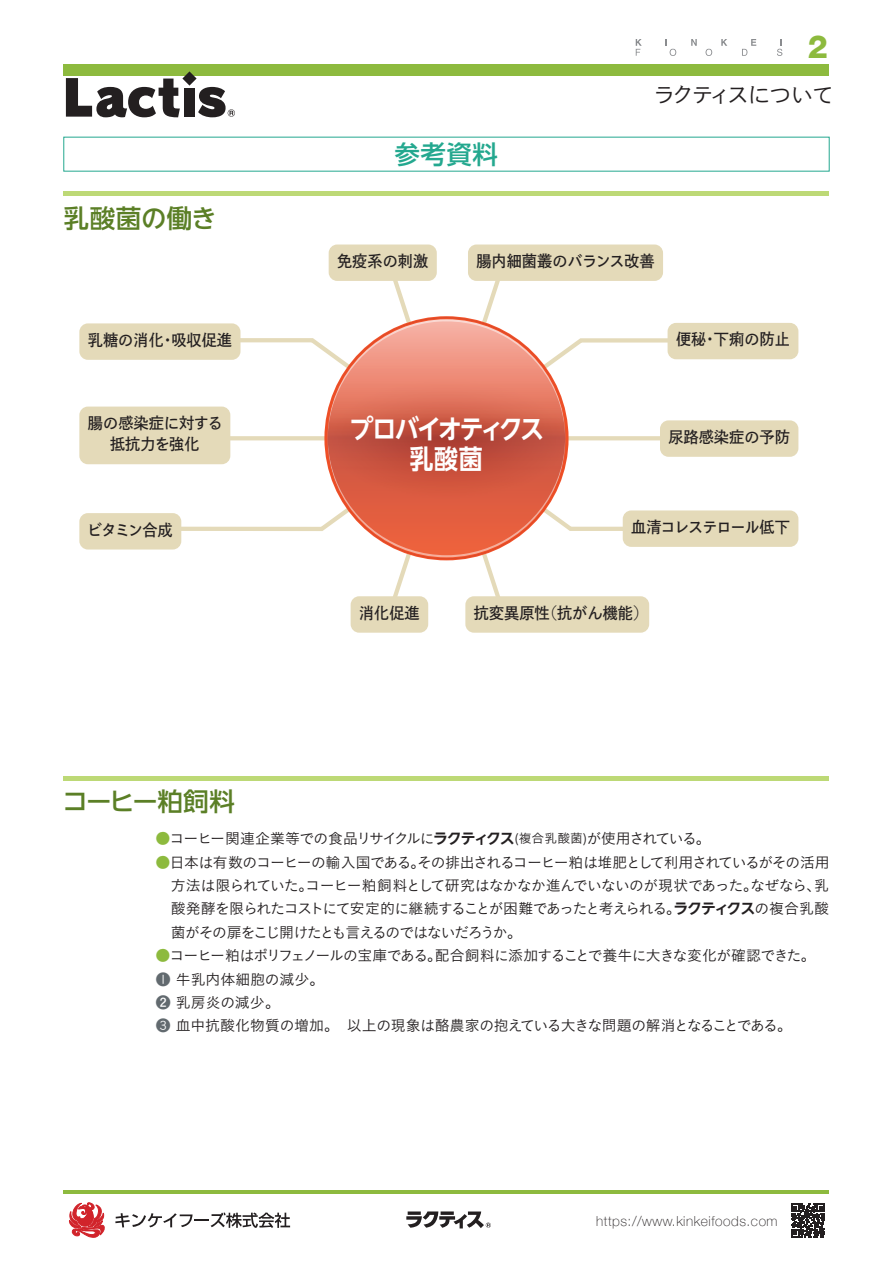
<style>
.page{position:relative;width:893px;height:1263px;background:#fff}
.page>*{position:absolute;margin:0;border:0;box-sizing:border-box;transform-origin:0 0}
.t1{font:800 31.95px "Helvetica Neue";color:#8dba3e}
.t2{font:700 26.55px/30.9px "UD Shin Go NT Pro De";letter-spacing:-.085em;color:#fff;text-align:center;scale:.9 1}
.t3{font:500 25.5px "UD Shin Go NT Pro";letter-spacing:-.04em;color:#5b7f26}
.t4{font:500 25.5px "UD Shin Go NT Pro";color:#5b7f26}
.t5{font:500 25.5px "UD Shin Go NT Pro";color:#24a88f}
.t6{font:22.35px "Toppan Bunkyu Gothic Pr 6 N";letter-spacing:-.095em;color:#231f20}
.t7{font:15.9px/21.3px "Toppan Bunkyu Gothic Pr 6 N DB";color:#231f20;text-align:center;scale:.95 1}
.t8{font:15.9px "Toppan Bunkyu Gothic Pr 6 N DB";letter-spacing:-.06em;color:#231f20;scale:.95 1}
.t9{font:14.85px/23.4px "Koburina Go Std N W3";letter-spacing:-.05em;color:#231f20;text-align:justify}
.t10{font:14.85px/23.4px "Koburina Go Std N W3";letter-spacing:-.03em;color:#231f20}
.t11{font:14.85px "Koburina Go Std N W3";letter-spacing:-.075em;color:#231f20}
.t12{font:100 13.8px "Helvetica Neue";letter-spacing:.04em;color:#231f20}
.s1{color:#8dba3e}
.s2{font-family:"UD Shin Go NT Pro De";font-weight:700}
.s3{font-size:12.75px}
.s4{color:#626a6f}
.s5{font-family:"Koburina Go Std N W6";color:#626a6f}
</style>
<div class="page">
<svg style="left:791px;top:1204px;width:34px;height:33px"></svg>
<svg style="left:69px;top:1202px;width:36px;height:35px"></svg>
<svg style="left:115px;top:1212px;width:175px;height:16px"></svg>
<hr style="left:64px;top:1191px;width:765px;height:3px;background:#8dba3e">
<div style="left:64px;top:64px;width:765px;height:11px;background:#8dba3e"></div>
<svg style="left:406px;top:1211px;width:85px;height:17px"></svg>
<svg style="left:66px;top:71px;width:169px;height:46px"></svg>
<svg style="left:691px;top:39px;width:6px;height:7px"></svg>
<svg style="left:721px;top:39px;width:6px;height:7px"></svg>
<svg style="left:636px;top:39px;width:6px;height:17px"></svg>
<svg style="left:665px;top:39px;width:11px;height:17px"></svg>
<svg style="left:705px;top:49px;width:7px;height:7px"></svg>
<svg style="left:742px;top:39px;width:14px;height:17px"></svg>
<svg style="left:777px;top:39px;width:5px;height:17px"></svg>
<svg style="left:393px;top:275px;width:107px;height:345px"></svg>
<svg style="left:220px;top:336px;width:453px;height:197px"></svg>
<svg style="left:326px;top:317px;width:241px;height:242px"></svg>
<div style="left:64px;top:191px;width:765px;height:5px;background:#bdd976"></div>
<hr style="left:64px;top:776px;width:765px;height:4px;background:#bdd976">
<div style="left:468px;top:244px;width:195px;height:37px;background:#e4dab9;border-radius:9px"></div>
<div style="left:668px;top:323px;width:130px;height:36px;background:#e4dab9;border-radius:9px"></div>
<div style="left:329px;top:244px;width:108px;height:37px;background:#e4dab9;border-radius:9px"></div>
<div style="left:79px;top:323px;width:161px;height:37px;background:#e4dab9;border-radius:9px"></div>
<div style="left:79px;top:407px;width:151px;height:57px;background:#e4dab9;border-radius:9px"></div>
<div style="left:79px;top:513px;width:102px;height:36px;background:#e4dab9;border-radius:9px"></div>
<div style="left:351px;top:596px;width:77px;height:37px;background:#e4dab9;border-radius:9px"></div>
<div style="left:660px;top:420px;width:138px;height:37px;background:#e4dab9;border-radius:9px"></div>
<div style="left:623px;top:510px;width:175px;height:37px;background:#e4dab9;border-radius:9px"></div>
<div style="left:465px;top:596px;width:184px;height:37px;background:#e4dab9;border-radius:9px"></div>
<h1 class="t1" style="left:808px;top:28px;width:22px">2</h1>
<h3 class="t6" style="left:653px;top:83px;width:183px">ラクティスについて</h3>
<h3 class="t5" style="left:394px;top:134px;width:105px">参考資料</h3>
<h3 class="t4" style="left:64px;top:198px;width:155px">乳酸菌の働き</h3>
<p class="t7" style="left:337px;top:251px;width:97px">免疫系の刺激</p>
<p class="t7" style="left:476px;top:251px;width:189px">腸内細菌叢のバランス改善</p>
<p class="t7" style="left:88px;top:330px;width:153px">乳糖の消化・吸収促進</p>
<p class="t7" style="left:676px;top:329px;width:121px">便秘・下痢の防止</p>
<p class="t7" style="left:88px;top:413px;width:144px">腸の感染症に対する抵抗力を強化</p>
<h2 class="t2" style="left:350px;top:412px;width:218px">プロバイオティクス乳酸菌</h2>
<p class="t7" style="left:668px;top:427px;width:129px">尿路感染症の予防</p>
<p class="t7" style="left:87px;top:519px;width:92px">ビタミン合成</p>
<p class="t8" style="left:631px;top:518px;width:169px">血清コレステロール低下</p>
<p class="t7" style="left:359px;top:603px;width:65px">消化促進</p>
<p class="t7" style="left:474px;top:603px;width:185px">抗変異原性（抗がん機能）</p>
<h3 class="t3" style="left:62px;top:780px;width:174px">コーヒー粕飼料</h3>
<p class="t11" style="left:156px;top:827px;width:557px"><span class="s1">●</span>コーヒー関連企業等での食品リサイクルに<span class="s2">ラクティクス</span><span class="s3">(複合乳酸菌)</span>が使用されている。</p>
<p class="t9" style="left:171px;top:850px;width:660px;text-indent:-15px"><span class="s1">●</span>日本は有数のコーヒーの輸入国である。その排出されるコーヒー粕は堆肥として利用されているがその活用方法は限られていた。コーヒー粕飼料として研究はなかなか進んでいないのが現状であった。なぜなら、乳酸発酵を限られたコストにて安定的に継続することが困難であったと考えられる。<span class="s2">ラクティクス</span>の複合乳酸菌がその扉をこじ開けたとも言えるのではないだろうか。</p>
<p class="t10" style="left:156px;top:944px;width:662px"><span class="s1">●</span>コーヒー粕はポリフェノールの宝庫である。配合飼料に添加することで養牛に大きな変化が確認できた。<span class="s4">❶</span> 牛乳内体細胞の減少。<br><span class="s5">❷</span> 乳房炎の減少。<br><span class="s4">❸</span> 血中抗酸化物質の増加。　以上の現象は酪農家の抱えている大きな問題の解消となることである。</p>
<p class="t12" style="left:596px;top:1210px;width:183px">https://www.kinkeifoods.com</p>
</div>
